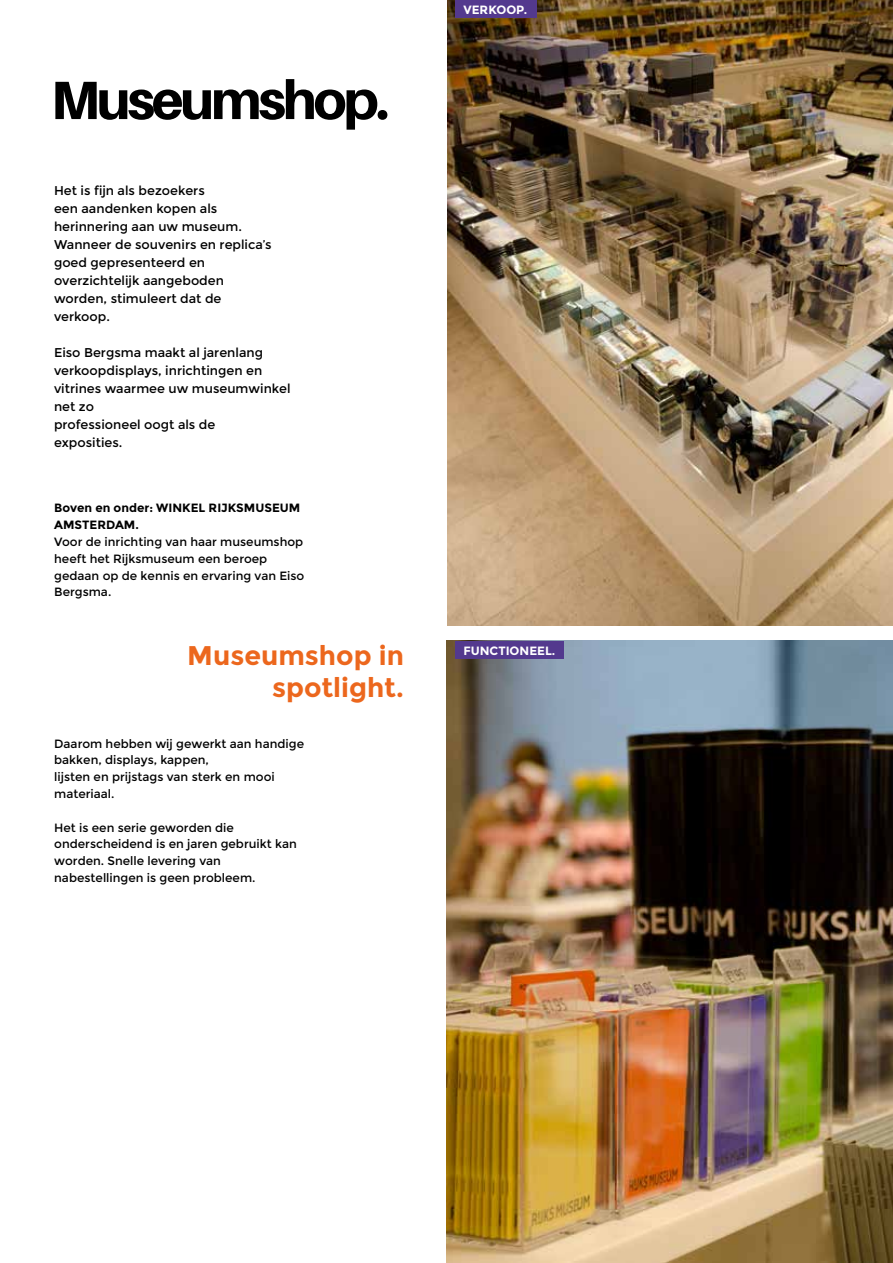
<style>
.page{position:relative;width:893px;height:1263px;background:#fff}
.page>*{position:absolute;margin:0;border:0;box-sizing:border-box;transform-origin:0 0}
.t1{font:800 54px "Aileron";letter-spacing:-.06em;color:#000}
.t2{font:700 27px/32.4px "Montserrat";color:#ec671d;text-align:right}
.t3{font:12.75px/18px "Montserrat";color:#000}
.t4{font:12px/16.8px "Montserrat";color:#000}
.t5{font:700 12px/16.8px "Montserrat";color:#000}
.t6{font:700 12px "Montserrat";color:#fff}
</style>
<div class="page">
<img style="left:447px;top:0;width:446px;height:625px">
<img style="left:446px;top:640px;width:447px;height:623px">
<div style="left:455px;top:0;width:81px;height:17px;background:#53398e"></div>
<div style="left:455px;top:641px;width:109px;height:17px;background:#53398e"></div>
<h1 class="t1" style="left:51px;top:69px;width:340px">Museumshop.</h1>
<p class="t3" style="left:54px;top:182px;width:219px">Het is fijn als bezoekers<br>een aandenken kopen als herinnering aan uw museum.<br>Wanneer de souvenirs en replica’s goed gepresenteerd en overzichtelijk aangeboden worden, stimuleert dat de verkoop.</p>
<p class="t3" style="left:54px;top:344px;width:238px">Eiso Bergsma maakt al jarenlang verkoopdisplays, inrichtingen en vitrines waarmee uw museumwinkel net zo<br>professioneel oogt als de<br>exposities.</p>
<p class="t5" style="left:54px;top:500px;width:248px">Boven en onder: WINKEL RIJKSMUSEUM<br>AMSTERDAM.</p>
<p class="t4" style="left:54px;top:533px;width:252px">Voor de inrichting van haar museumshop heeft het Rijksmuseum een beroep gedaan op de kennis en ervaring van Eiso<br>Bergsma.</p>
<h2 class="t2" style="left:187px;top:639px;width:218px">Museumshop in spotlight.</h2>
<p class="t4" style="left:54px;top:735px;width:251px">Daarom hebben wij gewerkt aan handige bakken, displays, kappen,<br>lijsten en prijstags van sterk en mooi materiaal.</p>
<p class="t4" style="left:54px;top:819px;width:244px">Het is een serie geworden die onderscheidend is en jaren gebruikt kan worden. Snelle levering van nabestellingen is geen probleem.</p>
<p class="t6" style="left:463px;top:3px;width:65px">VERKOOP.</p>
<p class="t6" style="left:463px;top:644px;width:93px">FUNCTIONEEL.</p>
</div>
